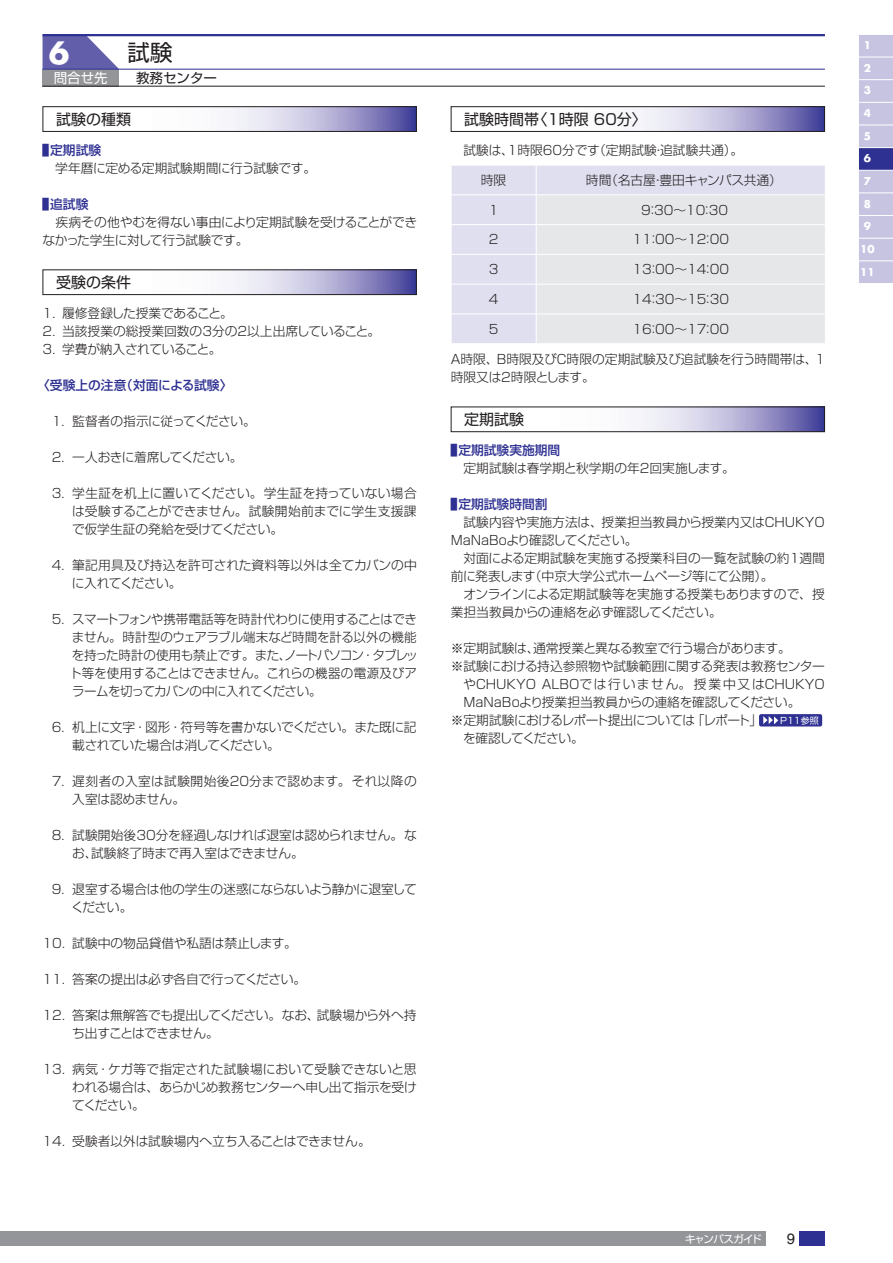
<style>
.page{position:relative;width:893px;height:1263px;background:#fff}
.page>*{position:absolute;margin:0;border:0;box-sizing:border-box;transform-origin:0 0}
.t1{font:700 30px "Futura Std";color:#fff}
.t2{font:22.5px "Shin Go Pro";color:#231f20}
.t3{font:15px "Shin Go Pro";color:#231f20}
.t4{font:15px "Helvetica LT Std";color:#231f20}
.t5{font:13.5px "Shin Go Pro";color:#231f20}
.t6{font:13.5px "Shin Go Pro";color:#fff}
.t7{font:300 12.75px/18px "Shin Go Pro";letter-spacing:-.015em;color:#231f20}
.t8{font:300 12.75px/18px "Shin Go Pro";letter-spacing:-.035em;color:#231f20}
.t9{font:500 12.75px "Shin Go Pro";color:#2e3092}
.t10{font:300 12.75px/18px "Shin Go Pro";letter-spacing:.015em;color:#231f20}
.t11{font:300 12.75px "Shin Go Pro";letter-spacing:-.045em;color:#231f20}
.t12{font:300 12.75px "Shin Go Pro";letter-spacing:-.065em;color:#231f20}
.t13{font:700 10.5px/22.6px "Futura Std";color:#fff;text-align:center}
.t14{font:10.5px "Shin Go Pro";letter-spacing:-.065em;color:#fff}
.t15{font:9px "Shin Go Pro";color:#fff}
</style>
<div class="page">
<svg style="left:234px;top:108px;width:181px;height:22px;background:#b1aed4"></svg>
<div style="left:43px;top:106px;width:374px;height:26px;border:1px solid #231f20"></div>
<svg style="left:234px;top:271px;width:181px;height:22px;background:#b1aed4"></svg>
<div style="left:43px;top:269px;width:374px;height:26px;border:1px solid #231f20"></div>
<div style="left:452px;top:166px;width:84px;height:177px;background:#e0dfef"></div>
<hr style="left:451px;top:194px;width:85px;height:1px;background:#fff">
<hr style="left:451px;top:224px;width:85px;height:1px;background:#fff">
<hr style="left:451px;top:254px;width:85px;height:1px;background:#fff">
<svg style="left:451px;top:166px;width:1px;height:117px"></svg>
<hr style="left:451px;top:284px;width:85px;height:1px;background:#fff">
<hr style="left:451px;top:314px;width:85px;height:1px;background:#fff">
<svg style="left:451px;top:315px;width:1px;height:28px"></svg>
<div style="left:536px;top:165px;width:289px;height:178px;background:#e6e7e9"></div>
<div style="left:759px;top:714px;width:63px;height:12px;background:#2e3092;border-radius:2px"></div>
<svg style="left:763px;top:716px;width:15px;height:8px"></svg>
<svg style="left:642px;top:108px;width:181px;height:22px;background:#b1aed5"></svg>
<div style="left:451px;top:106px;width:374px;height:26px;border:1px solid #231f20"></div>
<svg style="left:642px;top:409px;width:181px;height:21px;background:#b1aed5"></svg>
<div style="left:451px;top:407px;width:374px;height:25px;border:1px solid #231f20"></div>
<svg style="left:43px;top:36px;width:76px;height:33px"></svg>
<div style="left:43px;top:69px;width:76px;height:17px;background:#939598"></div>
<hr style="left:43px;top:34px;width:782px;height:2px;background:#2e3092">
<hr style="left:43px;top:69px;width:782px;height:1px;background:#2e3092">
<hr style="left:43px;top:86px;width:782px;height:1px;background:#231f20">
<svg style="left:859px;top:35px;width:34px;height:248px;background:#bab9db"></svg>
<div style="left:0;top:1231px;width:765px;height:15px;background:#939598"></div>
<div style="left:799px;top:1231px;width:26px;height:15px;background:#2e3092"></div>
<h1 class="t1" style="left:49px;top:32px;width:22px">6</h1>
<p class="t6" style="left:54px;top:67px;width:55px">問合せ先</p>
<h2 class="t2" style="left:128px;top:34px;width:47px">試験</h2>
<p class="t5" style="left:136px;top:67px;width:82px">教務センター</p>
<p class="t3" style="left:56px;top:107px;width:76px">試験の種類</p>
<p class="t9" style="left:43px;top:139px;width:60px">▌定期試験</p>
<p class="t7" style="left:43px;top:157px;width:275px">　学年暦に定める定期試験期間に行う試験です。</p>
<p class="t9" style="left:43px;top:193px;width:47px">▌追試験</p>
<p class="t7" style="left:42px;top:211px;width:376px">　疾病その他やむを得ない事由により定期試験を受けることができなかった学生に対して行う試験です。</p>
<p class="t3" style="left:56px;top:270px;width:76px">受験の条件</p>
<p class="t7" style="left:43px;top:302px;width:339px">1．履修登録した授業であること。<br>2．当該授業の総授業回数の3分の2以上出席していること。<br>3．学費が納入されていること。</p>
<p class="t9" style="left:37px;top:375px;width:197px">〈受験上の注意（対面による試験〉</p>
<p class="t8" style="left:52px;top:410px;width:206px">1．監督者の指示に従ってください。</p>
<p class="t11" style="left:52px;top:447px;width:192px">2．一人おきに着席してください。</p>
<p class="t7" style="left:72px;top:482px;width:346px;text-align:justify;text-indent:-20px">3．学生証を机上に置いてください。学生証を持っていない場合は受験することができません。試験開始前までに学生支援課で仮学生証の発給を受けてください。</p>
<p class="t7" style="left:72px;top:554px;width:346px;text-indent:-20px">4．筆記用具及び持込を許可された資料等以外は全てカバンの中に入れてください。</p>
<p class="t7" style="left:69px;top:608px;width:350px;text-align:justify;text-indent:-18px">5．スマートフォンや携帯電話等を時計代わりに使用することはできません。時計型のウェアラブル端末など時間を計る以外の機能を持った時計の使用も禁止です。また、ノートパソコン・タブレット等を使用することはできません。これらの機器の電源及びアラームを切ってカバンの中に入れてください。</p>
<p class="t7" style="left:72px;top:716px;width:346px;text-indent:-21px">6．机上に文字・図形・符号等を書かないでください。また既に記載されていた場合は消してください。</p>
<p class="t10" style="left:72px;top:770px;width:346px;text-indent:-21px">7．遅刻者の入室は試験開始後20分まで認めます。それ以降の入室は認めません。</p>
<p class="t7" style="left:72px;top:824px;width:346px;text-indent:-21px">8．試験開始後30分を経過しなければ退室は認められません。なお、試験終了時まで再入室はできません。</p>
<p class="t8" style="left:71px;top:878px;width:347px;text-indent:-19px">9．退室する場合は他の学生の迷惑にならないよう静かに退室してください。</p>
<p class="t7" style="left:43px;top:932px;width:256px">10．試験中の物品貸借や私語は禁止します。</p>
<p class="t7" style="left:43px;top:968px;width:265px">11. 答案の提出は必ず各自で行ってください。</p>
<p class="t7" style="left:72px;top:1004px;width:346px;text-indent:-30px">12．答案は無解答でも提出してください。なお、試験場から外へ持ち出すことはできません。</p>
<p class="t7" style="left:72px;top:1058px;width:346px;text-align:justify;text-indent:-30px">13．病気・ケガ等で指定された試験場において受験できないと思われる場合は、あらかじめ教務センターへ申し出て指示を受けてください。</p>
<p class="t7" style="left:43px;top:1130px;width:330px">14．受験者以外は試験場内へ立ち入ることはできません。</p>
<p class="t3" style="left:464px;top:107px;width:184px">試験時間帯〈1時限 60分〉</p>
<p class="t7" style="left:451px;top:139px;width:294px">　試験は、1時限60分です（定期試験・追試験共通）。</p>
<p class="t7" style="left:481px;top:169px;width:27px">時限</p>
<p class="t7" style="left:586px;top:169px;width:197px">時間（名古屋・豊田キャンパス共通）</p>
<p class="t7" style="left:489px;top:199px;width:11px">1</p>
<p class="t7" style="left:641px;top:199px;width:88px">9：30～10：30</p>
<p class="t7" style="left:489px;top:229px;width:11px">2</p>
<p class="t7" style="left:632px;top:229px;width:98px">11：00～12：00</p>
<p class="t7" style="left:489px;top:259px;width:11px">3</p>
<p class="t7" style="left:632px;top:259px;width:98px">13：00～14：00</p>
<p class="t7" style="left:489px;top:288px;width:11px">4</p>
<p class="t7" style="left:632px;top:288px;width:98px">14：30～15：30</p>
<p class="t7" style="left:489px;top:318px;width:11px">5</p>
<p class="t7" style="left:632px;top:318px;width:98px">16：00～17：00</p>
<p class="t7" style="left:451px;top:348px;width:377px">A時限、B時限及びC時限の定期試験及び追試験を行う時間帯は、１時限又は2時限とします。</p>
<p class="t3" style="left:464px;top:407px;width:61px">定期試験</p>
<p class="t9" style="left:451px;top:440px;width:111px">▌定期試験実施期間</p>
<p class="t7" style="left:451px;top:457px;width:286px">　定期試験は春学期と秋学期の年2回実施します。</p>
<p class="t9" style="left:451px;top:494px;width:98px">▌定期試験時間割</p>
<p class="t7" style="left:451px;top:511px;width:376px">　試験内容や実施方法は、授業担当教員から授業内又はCHUKYO<br>MaNaBoより確認してください。<br>　対面による定期試験を実施する授業科目の一覧を試験の約1週間前に発表します（中京大学公式ホームページ等にて公開）。<br>　オンラインによる定期試験等を実施する授業もありますので、授業担当教員からの連絡を必ず確認してください。</p>
<p class="t7" style="left:451px;top:638px;width:341px">※定期試験は、通常授業と異なる教室で行う場合があります。</p>
<p class="t7" style="left:451px;top:656px;width:376px">※試験における持込参照物や試験範囲に関する発表は教務センター</p>
<p class="t7" style="left:463px;top:674px;width:363px">やCHUKYO ALBOでは行いません。授業中又はCHUKYO</p>
<p class="t7" style="left:463px;top:692px;width:338px">MaNaBoより授業担当教員からの連絡を確認してください。</p>
<p class="t8" style="left:451px;top:710px;width:313px">※定期試験におけるレポート提出については「レポート」</p>
<p class="t15" style="left:780px;top:713px;width:40px">P11参照</p>
<p class="t12" style="left:463px;top:728px;width:122px">を確認してください。</p>
<p class="t14" style="left:685px;top:1230px;width:78px">キャンパスガイド</p>
<p class="t4" style="left:787px;top:1230px;width:10px">9</p>
<p class="t13" style="left:860px;top:34px;width:16px">1<br>2<br>3<br>4<br>5<br>6<br>7<br>8<br>9<br>10<br>11</p>
</div>
